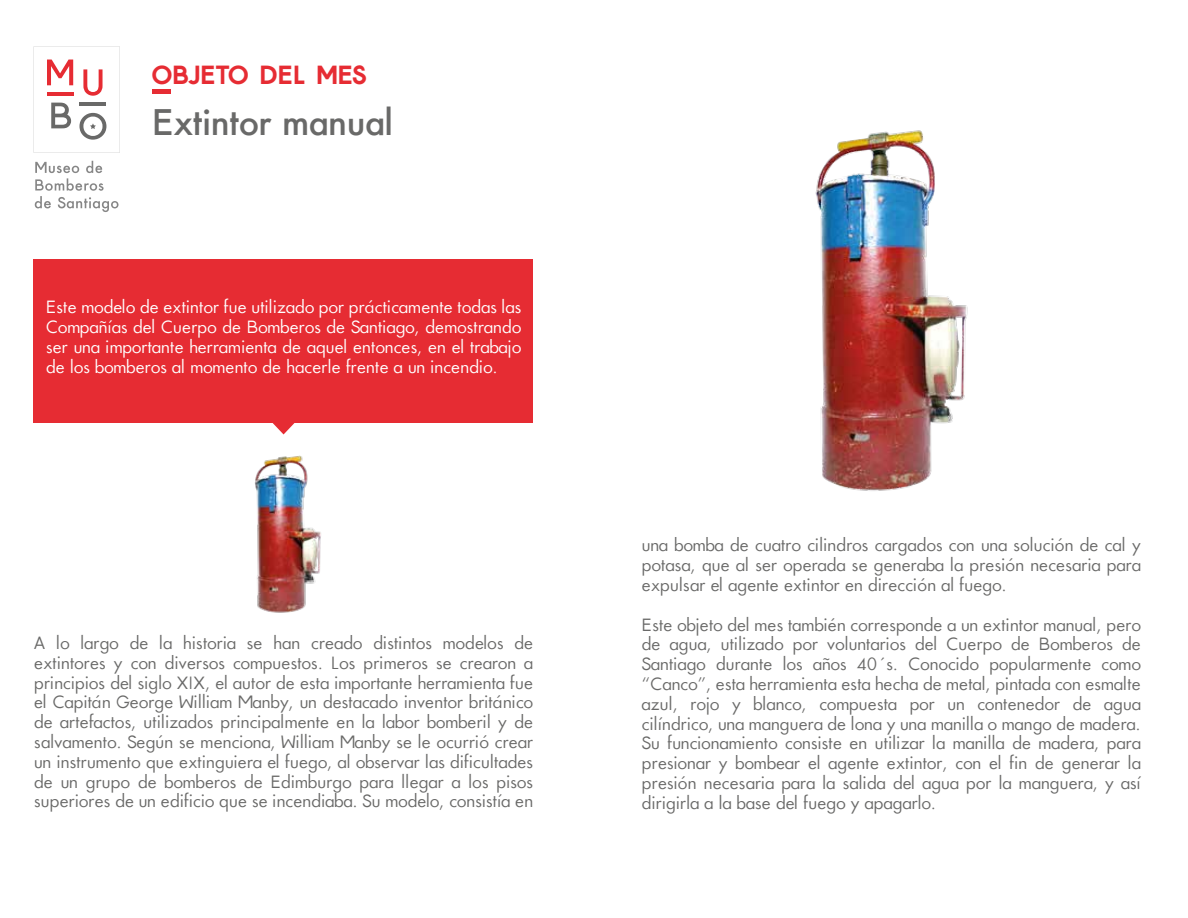
<style>
.page{position:relative;width:1188px;height:918px;background:#fff}
.page>*{position:absolute;margin:0;border:0;box-sizing:border-box;transform-origin:0 0}
.t1{font:34.5px "MUBO";color:#696968}
.t2{font:700 24.45px "MUBO";letter-spacing:-.015em;color:#e62c33}
.t3{font:100 16.5px/19.8px "MUBO";color:#696968;text-align:justify}
.t4{font:100 16.5px/19.8px "MUBO";color:#fff;text-align:justify}
</style>
<div class="page">
<svg style="left:34px;top:46px;width:86px;height:107px"></svg>
<svg style="left:35px;top:161px;width:84px;height:51px"></svg>
<div style="left:152px;top:89px;width:19px;height:5px;background:#e62c33"></div>
<div style="left:34px;top:259px;width:499px;height:164px;background:#e62c33"></div>
<svg style="left:272px;top:423px;width:23px;height:11px"></svg>
<img style="left:815px;top:130px;width:153px;height:361px">
<img style="left:255px;top:455px;width:66px;height:158px">
<h2 class="t2" style="left:153px;top:59px;width:215px">OBJETO DEL MES</h2>
<h1 class="t1" style="left:152px;top:99px;width:243px">Extintor manual</h1>
<p class="t4" style="left:46px;top:297px;width:477px">Este modelo de extintor fue utilizado por prácticamente todas las Compañías del Cuerpo de Bomberos de Santiago, demostrando ser una importante herramienta de aquel entonces, en el trabajo de los bomberos al momento de hacerle frente a un incendio.</p>
<p class="t3" style="left:34px;top:633px;width:501px">A lo largo de la historia se han creado distintos modelos de extintores y con diversos compuestos. Los primeros se crearon a principios del siglo XIX, el autor de esta importante herramienta fue el Capitán George William Manby, un destacado inventor británico de artefactos, utilizados principalmente en la labor bomberil y de salvamento. Según se menciona, William Manby se le ocurrió crear un instrumento que extinguiera el fuego, al observar las dificultades de un grupo de bomberos de Edimburgo para llegar a los pisos superiores de un edificio que se incendiaba. Su modelo, consistía en</p>
<p class="t3" style="left:642px;top:535px;width:501px">una bomba de cuatro cilindros cargados con una solución de cal y potasa, que al ser operada se generaba la presión necesaria para expulsar el agente extintor en dirección al fuego.</p>
<p class="t3" style="left:642px;top:614px;width:501px">Este objeto del mes también corresponde a un extintor manual, pero de agua, utilizado por voluntarios del Cuerpo de Bomberos de Santiago durante los años 40´s. Conocido popularmente como “Canco”, esta herramienta esta hecha de metal, pintada con esmalte azul, rojo y blanco, compuesta por un contenedor de agua cilíndrico, una manguera de lona y una manilla o mango de madera.<br>Su funcionamiento consiste en utilizar la manilla de madera, para presionar y bombear el agente extintor, con el fin de generar la presión necesaria para la salida del agua por la manguera, y así dirigirla a la base del fuego y apagarlo.</p>
</div>
